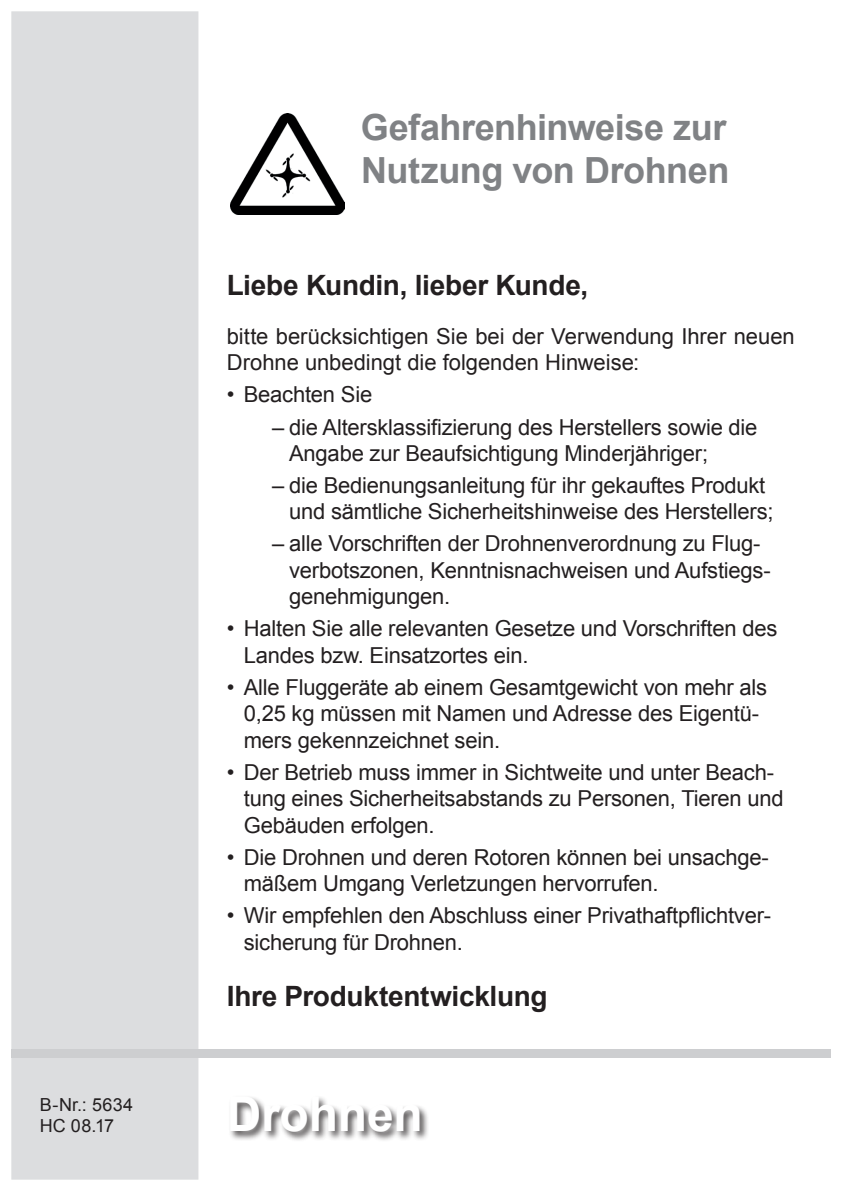
<style>
.page{position:relative;width:842px;height:1191px;background:#fff}
.page>*{position:absolute;margin:0;border:0;box-sizing:border-box;transform-origin:0 0}
.t1{font:700 48px "Arial";letter-spacing:-.005em;color:#fff}
.t2{font:700 36px/43.2px "Arial";letter-spacing:-.015em;color:#808285}
.t3{font:700 28px "Arial";letter-spacing:-.01em;color:#231f20}
.t4{font:22px/26.4px "Arial";letter-spacing:-.01em;color:#231f20}
.t5{font:18px/21.6px "Arial";letter-spacing:.015em;color:#231f20}
</style>
<div class="page">
<div style="left:11px;top:11px;width:187px;height:1168px;background:#dcdddf;border:2px solid #dcdddf"></div>
<div style="left:11px;top:1049px;width:820px;height:9px;background:#cdced0"></div>
<div style="left:228px;top:1095px;width:202px;height:47px;background:#231f20;opacity:.75"></div>
<img style="left:231px;top:114px;width:114px;height:101px">
<p class="t5" style="left:40px;top:1093px;width:95px">B-Nr.: 5634<br>HC 08.17</p>
<h2 class="t2" style="left:361px;top:106px;width:370px">Gefahrenhinweise zur<br>Nutzung von Drohnen</h2>
<p class="t3" style="left:227px;top:266px;width:363px">Liebe Kundin, lieber Kunde,</p>
<p class="t4" style="left:227px;top:323px;width:569px">bitte berücksichtigen Sie bei der Verwendung Ihrer neuen<br>Drohne unbedingt die folgenden Hinweise:</p>
<p class="t4" style="left:227px;top:382px;width:147px">• Beachten Sie</p>
<p class="t4" style="left:289px;top:414px;width:470px;text-indent:-17px">– die Altersklassifizierung des Herstellers sowie die<br>Angabe zur Beaufsichtigung Minderjähriger;</p>
<p class="t4" style="left:289px;top:472px;width:486px;text-indent:-17px">– die Bedienungsanleitung für ihr gekauftes Produkt und sämtliche Sicherheitshinweise des Herstellers;</p>
<p class="t4" style="left:289px;top:531px;width:482px;text-indent:-17px">– alle Vorschriften der Drohnenverordnung zu Flug&shy;verbotszonen, Kenntnisnachweisen und Aufstiegs&shy;genehmigungen.</p>
<p class="t4" style="left:244px;top:615px;width:535px;text-indent:-17px">• Halten Sie alle relevanten Gesetze und Vorschriften des<br>Landes bzw. Einsatzortes ein.</p>
<p class="t4" style="left:244px;top:674px;width:525px;text-indent:-17px">• Alle Fluggeräte ab einem Gesamtgewicht von mehr als<br>0,25 kg müssen mit Namen und Adresse des Eigentü&shy;mers gekennzeichnet sein.</p>
<p class="t4" style="left:244px;top:759px;width:541px;text-indent:-17px">• Der Betrieb muss immer in Sichtweite und unter Beach&shy;tung eines Sicherheitsabstands zu Personen, Tieren und<br>Gebäuden erfolgen.</p>
<p class="t4" style="left:244px;top:844px;width:526px;text-indent:-17px">• Die Drohnen und deren Rotoren können bei unsachge&shy;mäßem Umgang Verletzungen hervorrufen.</p>
<p class="t4" style="left:244px;top:902px;width:527px;text-indent:-17px">• Wir empfehlen den Abschluss einer Privathaftpflichtver&shy;sicherung für Drohnen.</p>
<p class="t3" style="left:227px;top:977px;width:322px">Ihre Produktentwicklung</p>
<h1 class="t1" style="left:227px;top:1082px;width:197px">Drohnen</h1>
</div>
